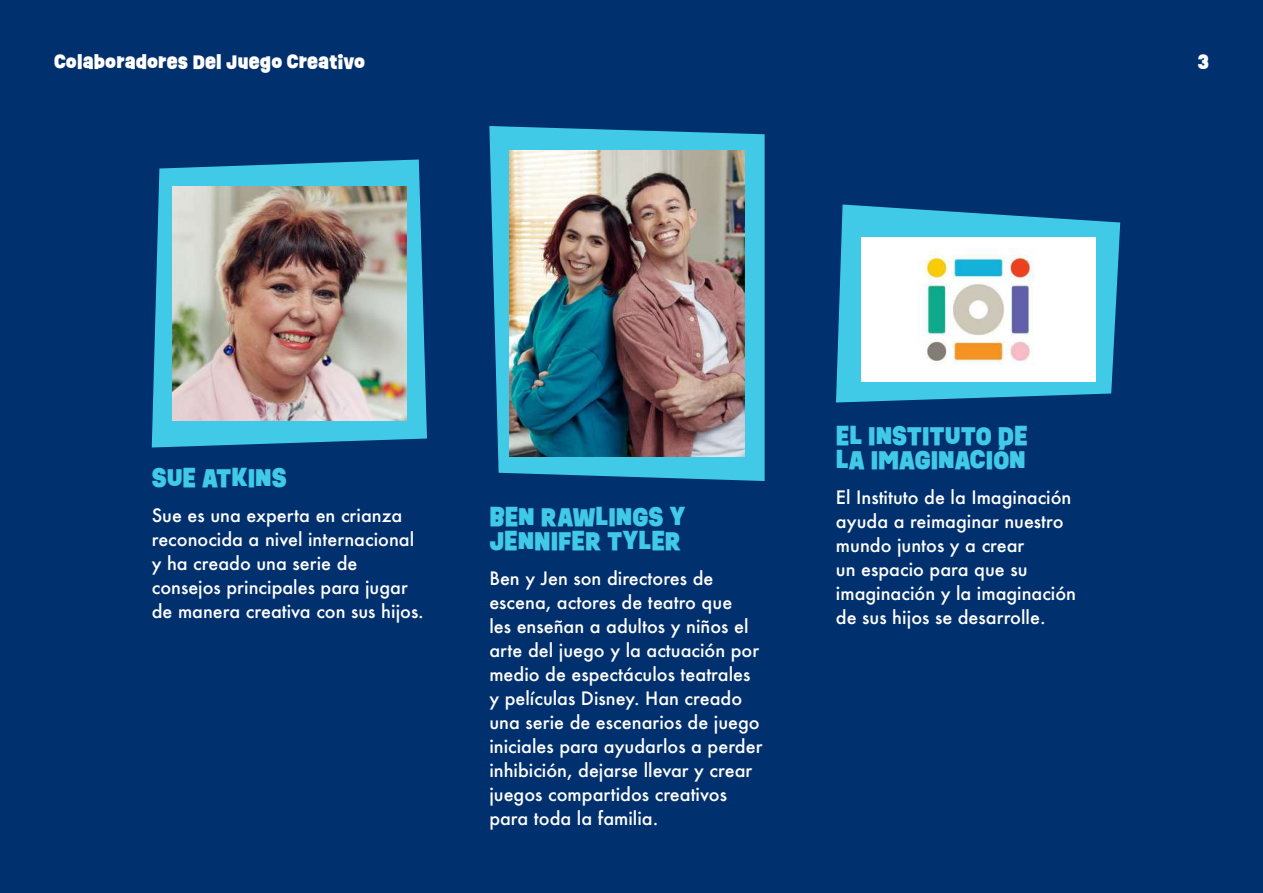
<style>
.page{position:relative;width:1263px;height:893px;background:#00306d}
.page>*{position:absolute;margin:0;border:0;box-sizing:border-box;transform-origin:0 0}
.t1{font:900 24px/24px "Ruddy";color:#41c9e8}
.t2{font:500 18px/24px "Futura";color:#fff}
.t3{font:900 18px "Ruddy";letter-spacing:.01em;color:#fff}
</style>
<div class="page">
<svg style="left:152px;top:159px;width:275px;height:288px;fill:#41c9e8"></svg>
<svg style="left:836px;top:204px;width:284px;height:198px;fill:#41c9e8"></svg>
<div style="left:861px;top:238px;width:234px;height:144px;background:#fff"></div>
<img style="left:919px;top:249px;width:115px;height:116px">
<svg style="left:489px;top:126px;width:276px;height:355px;fill:#41c9e8"></svg>
<img style="left:172px;top:186px;width:234px;height:234px">
<img style="left:510px;top:151px;width:234px;height:305px">
<p class="t3" style="left:54px;top:48px;width:313px">Colaboradores Del Juego Creativo</p>
<p class="t3" style="left:1198px;top:48px;width:13px">3</p>
<h1 class="t1" style="left:152px;top:466px;width:136px">SUE ATKINS</h1>
<p class="t2" style="left:152px;top:503px;width:274px">Sue es una experta en crianza reconocida a nivel internacional y ha creado una serie de consejos principales para jugar de manera creativa con sus hijos.</p>
<h1 class="t1" style="left:489px;top:505px;width:198px">BEN RAWLINGS Y<br>JENNIFER TYLER</h1>
<p class="t2" style="left:489px;top:566px;width:275px">Ben y Jen son directores de escena, actores de teatro que<br>les enseñan a adultos y niños el arte del juego y la actuación por medio de espectáculos teatrales y películas Disney. Han creado una serie de escenarios de juego iniciales para ayudarlos a perder inhibición, dejarse llevar y crear juegos compartidos creativos para toda la familia.</p>
<h1 class="t1" style="left:836px;top:424px;width:193px">EL INSTITUTO DE<br>LA IMAGINACIÓN</h1>
<p class="t2" style="left:836px;top:485px;width:242px">El Instituto de la Imaginación ayuda a reimaginar nuestro mundo juntos y a crear<br>un espacio para que su imaginación y la imaginación de sus hijos se desarrolle.</p>
</div>
